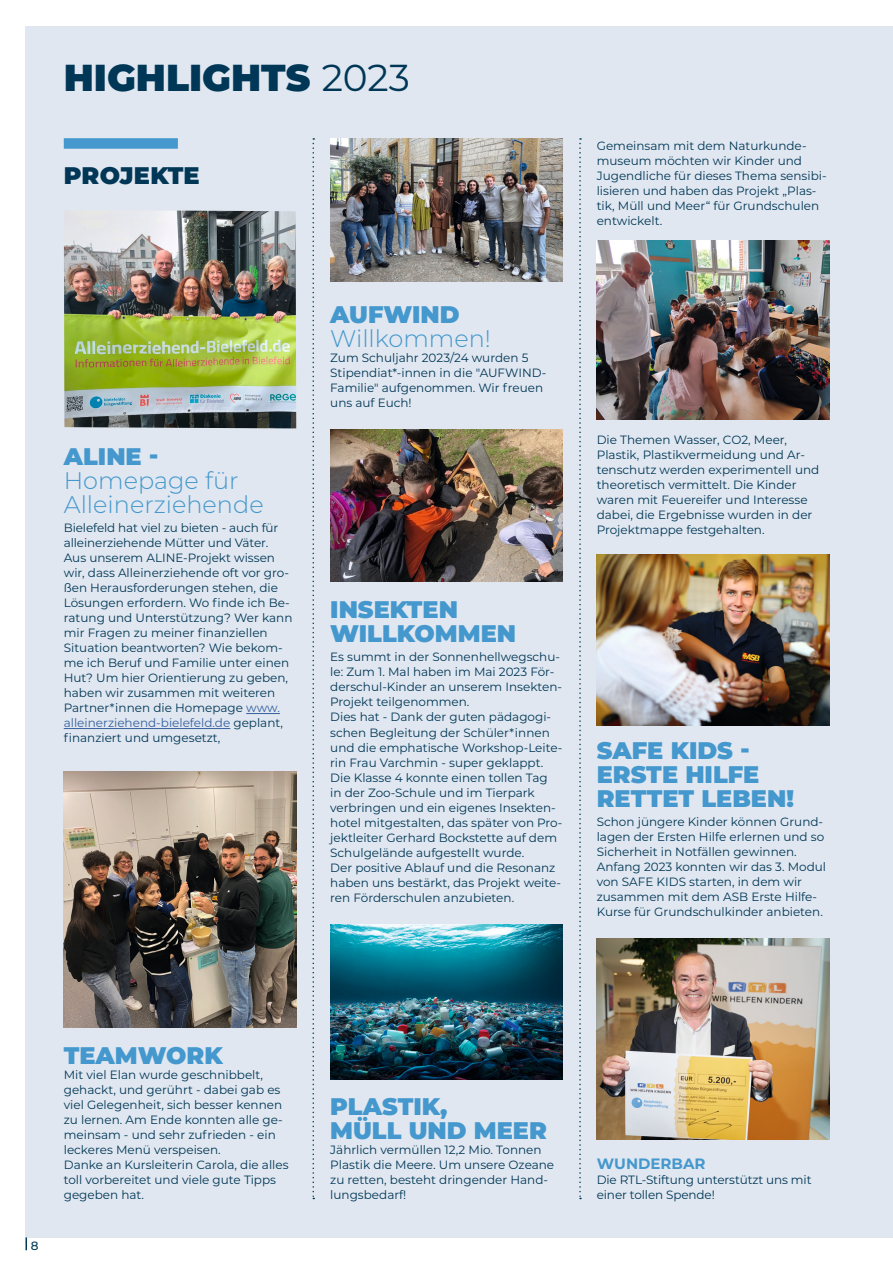
<style>
.page{position:relative;width:893px;height:1263px;background:#fff}
.page>*{position:absolute;margin:0;border:0;box-sizing:border-box;transform-origin:0 0}
.t1{font:900 37.5px "Montserrat";color:#003756}
.t2{font:900 24px/24px "Montserrat";color:#4498cd}
.t3{font:300 24px/24px "Montserrat";color:#4498cd}
.t4{font:900 24px "Montserrat";letter-spacing:.01em;color:#003756}
.t5{font:700 15px "Montserrat";color:#4498cd}
.t6{font:12px/15px "Montserrat";color:#003756}
.t7{font:500 12px "Montserrat";color:#003756}
.s1{font-weight:400}
.s2{color:#35609f}
</style>
<div class="page">
<div style="left:26px;top:26px;width:867px;height:1211px;background:#e0e7f0"></div>
<svg style="left:312px;top:138px;width:2px;height:1061px"></svg>
<svg style="left:579px;top:138px;width:2px;height:1061px"></svg>
<img style="left:330px;top:429px;width:233px;height:152px">
<img style="left:597px;top:240px;width:232px;height:180px">
<img style="left:597px;top:555px;width:232px;height:170px">
<img style="left:597px;top:938px;width:232px;height:202px">
<img style="left:64px;top:210px;width:232px;height:218px">
<hr style="left:246px;top:713px;width:34px;height:1px;background:#35609f">
<hr style="left:64px;top:728px;width:166px;height:1px;background:#35609f">
<img style="left:64px;top:772px;width:232px;height:255px">
<img style="left:330px;top:138px;width:233px;height:143px">
<img style="left:330px;top:924px;width:233px;height:155px">
<div style="left:64px;top:138px;width:114px;height:11px;background:#4498cd"></div>
<svg style="left:26px;top:1237px;width:1px;height:13px"></svg>
<h1 class="t1" style="left:64px;top:49px;width:348px">HIGHLIGHTS <span class="s1">2023</span></h1>
<h2 class="t4" style="left:64px;top:157px;width:137px">PROJEKTE</h2>
<h2 class="t2" style="left:64px;top:443px;width:97px">ALINE -</h2>
<h2 class="t3" style="left:64px;top:468px;width:201px">Homepage für<br>Alleinerziehende</h2>
<p class="t6" style="left:64px;top:520px;width:230px">Bielefeld hat viel zu bieten - auch für alleinerziehende Mütter und Väter.<br>Aus unserem ALINE-Projekt wissen wir, dass Alleinerziehende oft vor gro&shy;ßen Herausforderungen stehen, die Lösungen erfordern. Wo finde ich Be&shy;ratung und Unterstützung? Wer kann mir Fragen zu meiner finanziellen Situation beantworten? Wie bekom&shy;me ich Beruf und Familie unter einen Hut? Um hier Orientierung zu geben, haben wir zusammen mit weiteren Partner*innen die Homepage <span class="s2">www. alleinerziehend-bielefeld.de</span> geplant, finanziert und umgesetzt,</p>
<h2 class="t2" style="left:330px;top:301px;width:131px">AUFWIND</h2>
<h2 class="t3" style="left:330px;top:325px;width:162px">Willkommen!</h2>
<p class="t6" style="left:330px;top:349px;width:218px">Zum Schuljahr 2023/24 wurden 5<br>Stipendiat*-innen in die "AUFWIND-<br>Familie" aufgenommen. Wir freuen uns auf Euch!</p>
<h2 class="t2" style="left:330px;top:596px;width:187px">INSEKTEN<br>WILLKOMMEN</h2>
<p class="t6" style="left:330px;top:649px;width:234px">Es summt in der Sonnenhellwegschu&shy;le: Zum 1. Mal haben im Mai 2023 För&shy;derschul-Kinder an unserem Insekten-Projekt teilgenommen.<br>Dies hat - Dank der guten pädagogi&shy;schen Begleitung der Schüler*innen und die emphatische Workshop-Leite&shy;rin Frau Varchmin - super geklappt.<br>Die Klasse 4 konnte einen tollen Tag<br>in der Zoo-Schule und im Tierpark verbringen und ein eigenes Insekten&shy;hotel mitgestalten, das später von Pro&shy;jektleiter Gerhard Bockstette auf dem Schulgelände aufgestellt wurde.<br>Der positive Ablauf und die Resonanz haben uns bestärkt, das Projekt weite&shy;ren Förderschulen anzubieten.</p>
<p class="t6" style="left:597px;top:138px;width:231px">Gemeinsam mit dem Naturkunde&shy;museum möchten wir Kinder und<br>Jugendliche für dieses Thema sensibi&shy;lisieren und haben das Projekt „Plas&shy;tik, Müll und Meer“ für Grundschulen entwickelt.</p>
<p class="t6" style="left:597px;top:432px;width:224px">Die Themen Wasser, CO2, Meer, Plastik, Plastikvermeidung und Ar&shy;tenschutz werden experimentell und theoretisch vermittelt. Die Kinder waren mit Feuereifer und Interesse dabei, die Ergebnisse wurden in der Projektmappe festgehalten.</p>
<h2 class="t2" style="left:597px;top:737px;width:199px">SAFE KIDS -<br>ERSTE HILFE<br>RETTET LEBEN!</h2>
<p class="t6" style="left:597px;top:814px;width:231px">Schon jüngere Kinder können Grund&shy;lagen der Ersten Hilfe erlernen und so Sicherheit in Notfällen gewinnen.<br>Anfang 2023 konnten wir das 3. Modul von SAFE KIDS starten, in dem wir zusammen mit dem ASB Erste Hilfe-Kurse für Grundschulkinder anbieten.</p>
<p class="t7" style="left:31px;top:1237px;width:9px">8</p>
<h2 class="t2" style="left:64px;top:1042px;width:161px">TEAMWORK</h2>
<p class="t6" style="left:64px;top:1067px;width:226px">Mit viel Elan wurde geschnibbelt, gehackt, und gerührt - dabei gab es viel Gelegenheit, sich besser kennen zu lernen. Am Ende konnten alle ge&shy;meinsam - und sehr zufrieden - ein leckeres Menü verspeisen.<br>Danke an Kursleiterin Carola, die alles toll vorbereitet und viele gute Tipps gegeben hat.</p>
<h2 class="t2" style="left:330px;top:1093px;width:218px">PLASTIK,<br>MÜLL UND MEER</h2>
<p class="t6" style="left:330px;top:1142px;width:225px">Jährlich vermüllen 12,2 Mio. Tonnen<br>Plastik die Meere. Um unsere Ozeane zu retten, besteht dringender Hand&shy;lungsbedarf!</p>
<p class="t5" style="left:597px;top:1153px;width:110px">WUNDERBAR</p>
<p class="t6" style="left:597px;top:1172px;width:216px">Die RTL-Stiftung unterstützt uns mit einer tollen Spende!</p>
</div>
